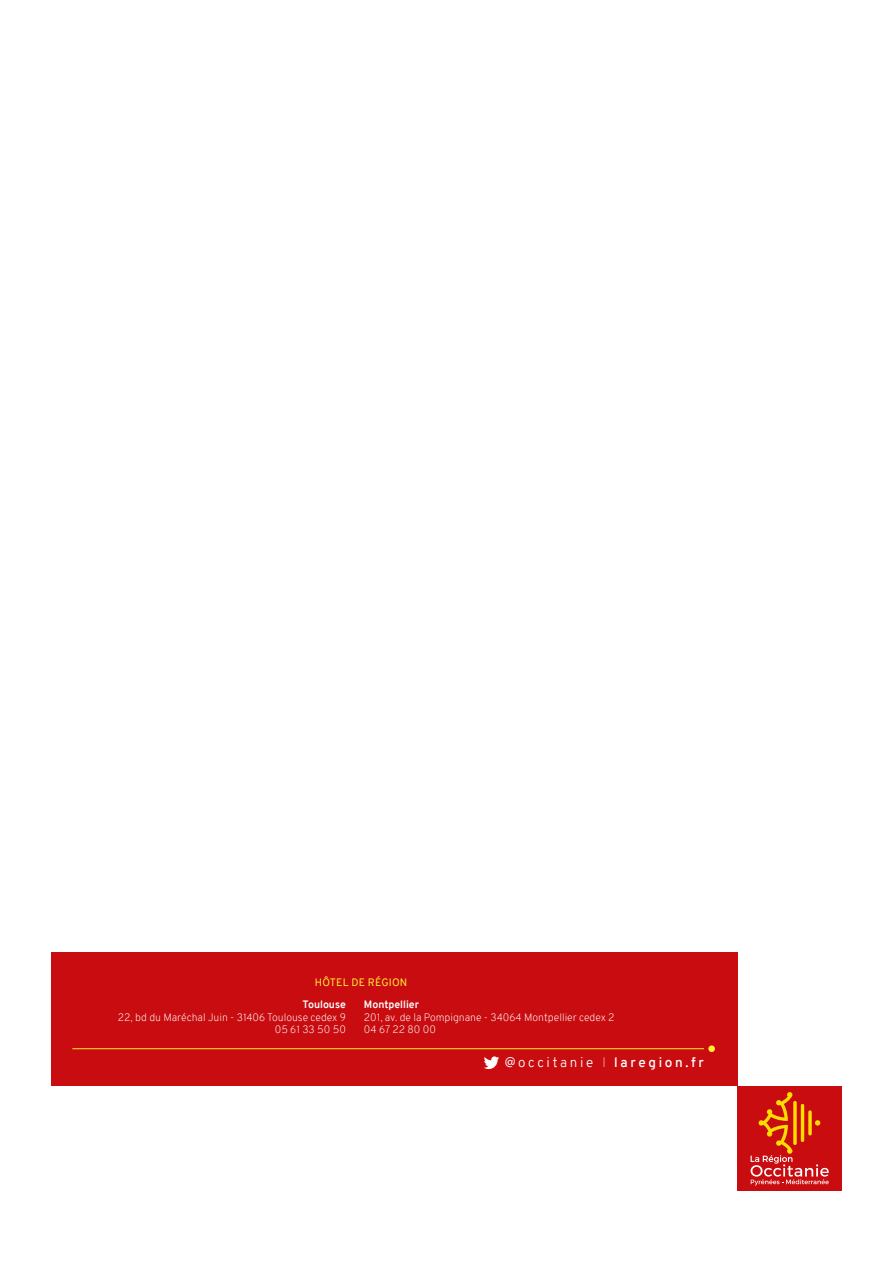
<style>
.page{position:relative;width:893px;height:1263px;background:#fff}
.page>*{position:absolute;margin:0;border:0;box-sizing:border-box;transform-origin:0 0}
.t1{font:600 13.5px "Overpass";letter-spacing:.2em;color:#fff}
.t2{font:200 10.5px "Overpass";color:#fff}
.t3{font:700 10.5px "Overpass";color:#fff}
.t4{font:10.5px "Overpass";letter-spacing:.02em;color:#ffef36}
.s1{font-weight:300}
.s2{font-weight:100}
</style>
<div class="page">
<div style="left:51px;top:952px;width:686px;height:134px;background:#c90c0f"></div>
<div style="left:737px;top:1086px;width:105px;height:104px;background:#c90c0f"></div>
<svg style="left:751px;top:1092px;width:78px;height:93px"></svg>
<hr style="left:73px;top:1048px;width:631px;height:1px;background:#ffef36">
<div style="left:708px;top:1045px;width:7px;height:7px;background:#ffef36;border-radius:50%"></div>
<svg style="left:484px;top:1056px;width:15px;height:13px"></svg>
<p class="t4" style="left:315px;top:975px;width:94px">HÔTEL DE RÉGION</p>
<p class="t3" style="left:303px;top:997px;width:45px">Toulouse</p>
<p class="t2" style="left:118px;top:1009px;width:229px">22, bd du Maréchal Juin - 31406 Toulouse cedex 9</p>
<p class="t2" style="left:275px;top:1022px;width:73px">05 61 33 50 50</p>
<p class="t3" style="left:364px;top:997px;width:57px">Montpellier</p>
<p class="t2" style="left:364px;top:1009px;width:252px">201, av. de la Pompignane - 34064 Montpellier cedex 2</p>
<p class="t2" style="left:364px;top:1022px;width:74px">04 67 22 80 00</p>
<p class="t1" style="left:505px;top:1053px;width:200px"><span class="s1">@occitanie</span> <span class="s2">I</span> laregion.fr</p>
</div>
